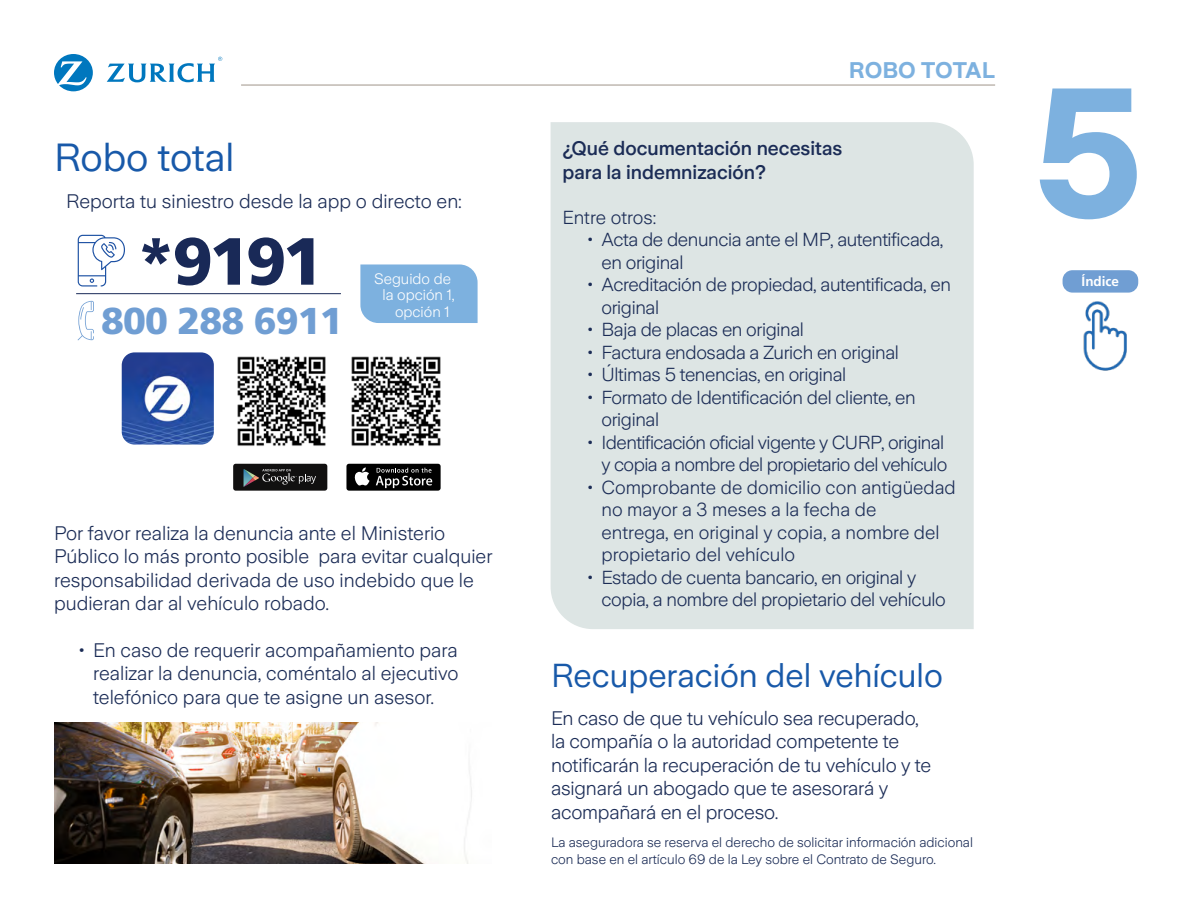
<style>
.page{position:relative;width:1188px;height:918px;background:#fff}
.page>*{position:absolute;margin:0;border:0;box-sizing:border-box;transform-origin:0 0}
.t1{font:700 181.65px "Zurich Sans";color:#7db1df}
.t2{font:900 66.6px "Frutiger LT Std";color:#192957}
.t3{font:39px "Zurich Sans";color:#1859a9}
.t4{font:900 37.35px "Frutiger LT Std";letter-spacing:-.025em;color:#709ed3}
.t5{font:33px "Zurich Sans";color:#1859a9}
.t6{font:700 22.5px "Zurich Sans";letter-spacing:-.01em;color:#7db1df}
.t7{font:300 19.5px/23.4px "Zurich Sans";color:#1b2c56}
.t8{font:500 19.5px/23.4px "Zurich Sans";color:#1b2c56}
.t9{font:300 18.75px/22.5px "Zurich Sans";letter-spacing:-.02em;color:#1b2c56}
.t10{font:300 18.75px/22.5px "Zurich Sans";color:#1b2c56}
.t11{font:300 15px "Zurich Sans";color:#fff}
.t12{font:300 13.5px/16.2px "Zurich Sans";color:#1b2c56}
.t13{font:700 13.5px "Frutiger LT Std";color:#fff}
</style>
<div class="page">
<hr style="left:241px;top:85px;width:754px;height:1px;background:#9f948a">
<div style="left:1063px;top:270px;width:75px;height:23px;background:#709ed3;border-radius:10px"></div>
<svg style="left:54px;top:54px;width:39px;height:37px"></svg>
<svg style="left:107px;top:57px;width:115px;height:25px"></svg>
<img style="left:1083px;top:301px;width:44px;height:70px">
<div style="left:551px;top:122px;width:423px;height:507px;background:#dde5e4"></div>
<div style="left:360px;top:264px;width:118px;height:59px;background:#7db1df"></div>
<img style="left:237px;top:356px;width:89px;height:90px">
<img style="left:351px;top:356px;width:90px;height:90px">
<div style="left:346px;top:464px;width:95px;height:27px;background:#000;border-radius:3px"></div>
<svg style="left:354px;top:467px;width:16px;height:19px"></svg>
<svg style="left:376px;top:468px;width:56px;height:20px"></svg>
<div style="left:233px;top:464px;width:94px;height:27px;background:#111010;border-radius:3px"></div>
<svg style="left:244px;top:469px;width:72px;height:18px"></svg>
<img style="left:122px;top:352px;width:92px;height:93px">
<img style="left:54px;top:723px;width:418px;height:141px">
<svg style="left:78px;top:235px;width:47px;height:52px"></svg>
<svg style="left:78px;top:301px;width:16px;height:39px"></svg>
<hr style="left:76px;top:293px;width:265px;height:1px;background:#192957">
<h3 class="t3" style="left:54px;top:136px;width:182px">Robo total</h3>
<p class="t7" style="left:66px;top:190px;width:397px">Reporta tu siniestro desde la app o directo en:</p>
<h2 class="t2" style="left:136px;top:221px;width:189px">*9191</h2>
<h3 class="t4" style="left:101px;top:298px;width:243px">800 288 6911</h3>
<p class="t11" style="left:374px;top:271px;width:78px">Seguido de</p>
<p class="t11" style="left:382px;top:287px;width:74px">la opción 1,</p>
<p class="t11" style="left:395px;top:303px;width:56px">opción 1</p>
<p class="t7" style="left:54px;top:522px;width:440px">Por favor realiza la denuncia ante el Ministerio Público lo más pronto posible para evitar cualquier responsabilidad derivada de uso indebido que le pudieran dar al vehículo robado.</p>
<p class="t7" style="left:93px;top:639px;width:367px;text-align:justify;text-indent:-15px">• En caso de requerir acompañamiento para realizar la denuncia, coméntalo al ejecutivo telefónico para que te asigne un asesor.</p>
<p class="t6" style="left:849px;top:58px;width:148px">ROBO TOTAL</p>
<p class="t8" style="left:562px;top:137px;width:281px">¿Qué documentación necesitas para la indemnización?</p>
<p class="t10" style="left:562px;top:206px;width:95px">Entre otros:</p>
<p class="t9" style="left:602px;top:229px;width:343px;text-indent:-15px">• Acta de denuncia ante el MP, autentificada, en original</p>
<p class="t9" style="left:602px;top:274px;width:351px;text-indent:-15px">• Acreditación de propiedad, autentificada, en original</p>
<p class="t9" style="left:587px;top:319px;width:219px">• Baja de placas en original</p>
<p class="t9" style="left:587px;top:341px;width:314px">• Factura endosada a Zurich en original</p>
<p class="t9" style="left:587px;top:364px;width:261px">• Últimas 5 tenencias, en original</p>
<p class="t9" style="left:602px;top:386px;width:316px;text-indent:-15px">• Formato de Identificación del cliente, en original</p>
<p class="t9" style="left:587px;top:431px;width:362px;text-align:right">• Identificación oficial vigente y CURP, original y copia a nombre del propietario del vehículo</p>
<p class="t10" style="left:602px;top:476px;width:356px;text-indent:-15px">• Comprobante de domicilio con antigüedad no mayor a 3 meses a la fecha de<br>entrega, en original y copia, a nombre del propietario del vehículo</p>
<p class="t9" style="left:602px;top:566px;width:346px;text-indent:-15px">• Estado de cuenta bancario, en original y copia, a nombre del propietario del vehículo</p>
<h3 class="t5" style="left:551px;top:658px;width:393px">Recuperación del vehículo</h3>
<p class="t7" style="left:551px;top:707px;width:382px">En caso de que tu vehículo sea recuperado, la compañía o la autoridad competente te notificarán la recuperación de tu vehículo y te asignará un abogado que te asesorará y acompañará en el proceso.</p>
<p class="t12" style="left:551px;top:835px;width:424px">La aseguradora se reserva el derecho de solicitar información adicional con base en el artículo 69 de la Ley sobre el Contrato de Seguro.</p>
<h1 class="t1" style="left:1033px;top:54px;width:112px">5</h1>
<p class="t13" style="left:1082px;top:274px;width:39px">Índice</p>
</div>
